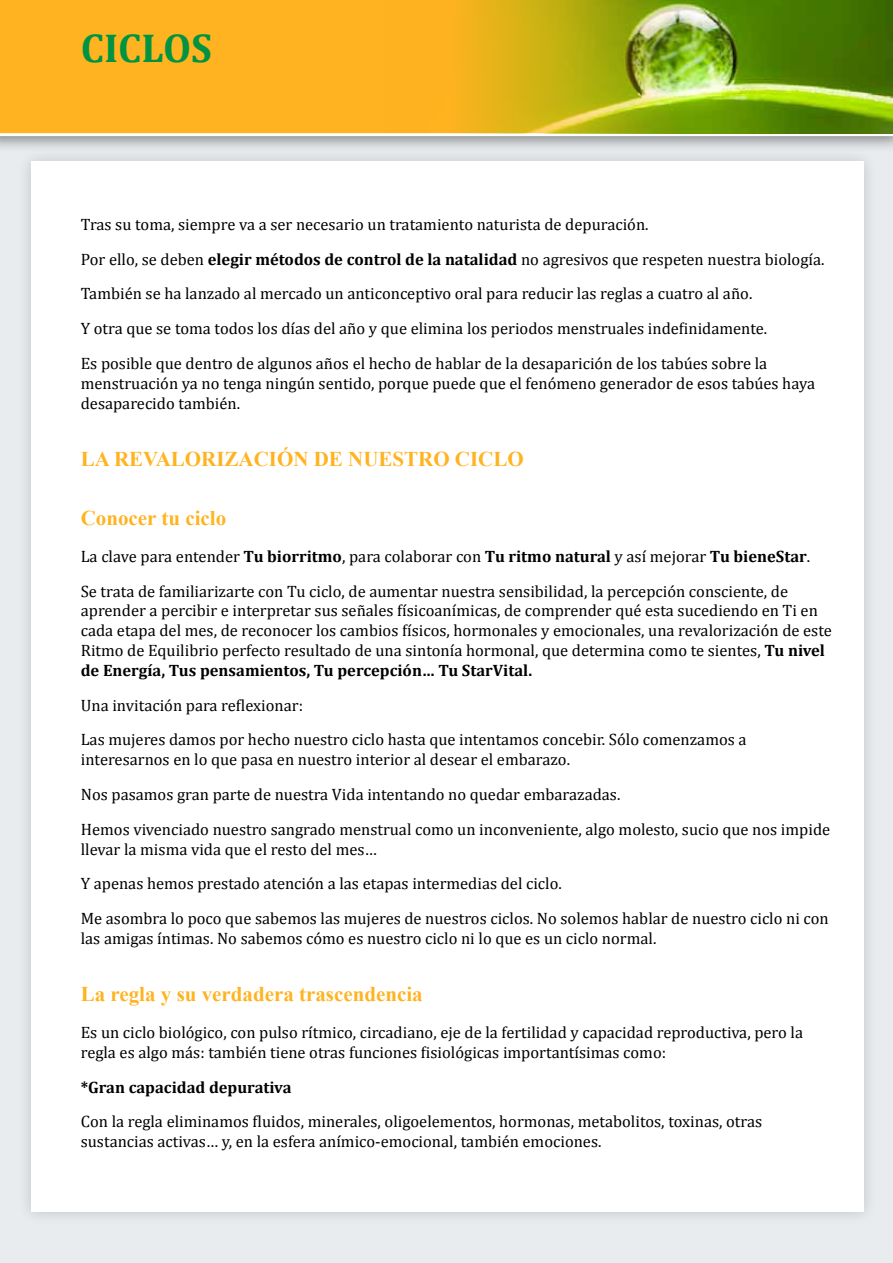
<style>
.page{position:relative;width:893px;height:1263px;background:#fff}
.page>*{position:absolute;margin:0;border:0;box-sizing:border-box;transform-origin:0 0}
.t1{font:700 40.5px "Cambria";color:#009341}
.t2{font:700 21px "Times New Roman";color:#ffb320}
.t3{font:16.5px/34.8px "Cambria";color:#000}
.t4{font:700 16.5px "Cambria";color:#000}
.s1{font-weight:700}
</style>
<div class="page">
<div style="left:0;top:96px;width:893px;height:1167px;background:#e8ecee"></div>
<div style="left:17px;top:147px;width:860px;height:1079px;background:#e0e4e6"></div>
<div style="left:31px;top:162px;width:832px;height:1050px;background:#fff"></div>
<div style="left:0;top:0;width:893px;height:153px;background:#000;opacity:.5"></div>
<div style="left:0;top:0;width:893px;height:136px;background:#ffb320"></div>
<img style="left:386px;top:0;width:507px;height:133px">
<h1 class="t1" style="left:81px;top:23px;width:133px">CICLOS</h1>
<p class="t3" style="left:81px;top:207px;width:745px">Tras su toma, siempre va a ser necesario un tratamiento naturista de depuración.<br>Por ello, se deben <span class="s1">elegir métodos de control de la natalidad</span> no agresivos que respeten nuestra biología.<br>También se ha lanzado al mercado un anticonceptivo oral para reducir las reglas a cuatro al año.<br>Y otra que se toma todos los días del año y que elimina los periodos menstruales indefinidamente.<br>Es posible que dentro de algunos años el hecho de hablar de la desaparición de los tabúes sobre la</p>
<p class="t3" style="left:81px;top:373px;width:736px;line-height:19.8px">menstruación ya no tenga ningún sentido, porque puede que el fenómeno generador de esos tabúes haya desaparecido también.</p>
<p class="t2" style="left:81px;top:444px;width:444px">La revalorización de nuestro ciclo</p>
<p class="t2" style="left:81px;top:503px;width:147px">Conocer tu ciclo</p>
<p class="t3" style="left:81px;top:539px;width:731px">La clave para entender <span class="s1">Tu biorritmo</span>, para colaborar con <span class="s1">Tu ritmo natural</span> y así mejorar <span class="s1">Tu bieneStar</span>.<br>Se trata de familiarizarte con Tu ciclo, de aumentar nuestra sensibilidad, la percepción consciente, de</p>
<p class="t3" style="left:81px;top:601px;width:752px;line-height:19.8px">aprender a percibir e interpretar sus señales físicoanímicas, de comprender qué esta sucediendo en Ti en cada etapa del mes, de reconocer los cambios físicos, hormonales y emocionales, una revalorización de este Ritmo de Equilibrio perfecto resultado de una sintonía hormonal, que determina como te sientes, <span class="s1">Tu nivel de Energía, Tus pensamientos, Tu percepción… Tu StarVital.</span></p>
<p class="t3" style="left:81px;top:687px;width:667px">Una invitación para reflexionar:<br>Las mujeres damos por hecho nuestro ciclo hasta que intentamos concebir. Sólo comenzamos a</p>
<p class="t3" style="left:81px;top:742px;width:751px">interesarnos en lo que pasa en nuestro interior al desear el embarazo.<br>Nos pasamos gran parte de nuestra Vida intentando no quedar embarazadas.<br>Hemos vivenciado nuestro sangrado menstrual como un inconveniente, algo molesto, sucio que nos impide</p>
<p class="t3" style="left:81px;top:831px;width:749px">llevar la misma vida que el resto del mes…<br>Y apenas hemos prestado atención a las etapas intermedias del ciclo.<br>Me asombra lo poco que sabemos las mujeres de nuestros ciclos. No solemos hablar de nuestro ciclo ni con</p>
<p class="t3" style="left:81px;top:921px;width:577px">las amigas íntimas. No sabemos cómo es nuestro ciclo ni lo que es un ciclo normal.</p>
<p class="t2" style="left:81px;top:980px;width:344px">La regla y su verdadera trascendencia</p>
<p class="t3" style="left:81px;top:1022px;width:724px;line-height:19.8px">Es un ciclo biológico, con pulso rítmico, circadiano, eje de la fertilidad y capacidad reproductiva, pero la regla es algo más: también tiene otras funciones fisiológicas importantísimas como:</p>
<p class="t4" style="left:81px;top:1077px;width:212px">*Gran capacidad depurativa</p>
<p class="t3" style="left:81px;top:1112px;width:683px;line-height:19.8px">Con la regla eliminamos fluidos, minerales, oligoelementos, hormonas, metabolitos, toxinas, otras sustancias activas… y, en la esfera anímico-emocional, también emociones.</p>
</div>
